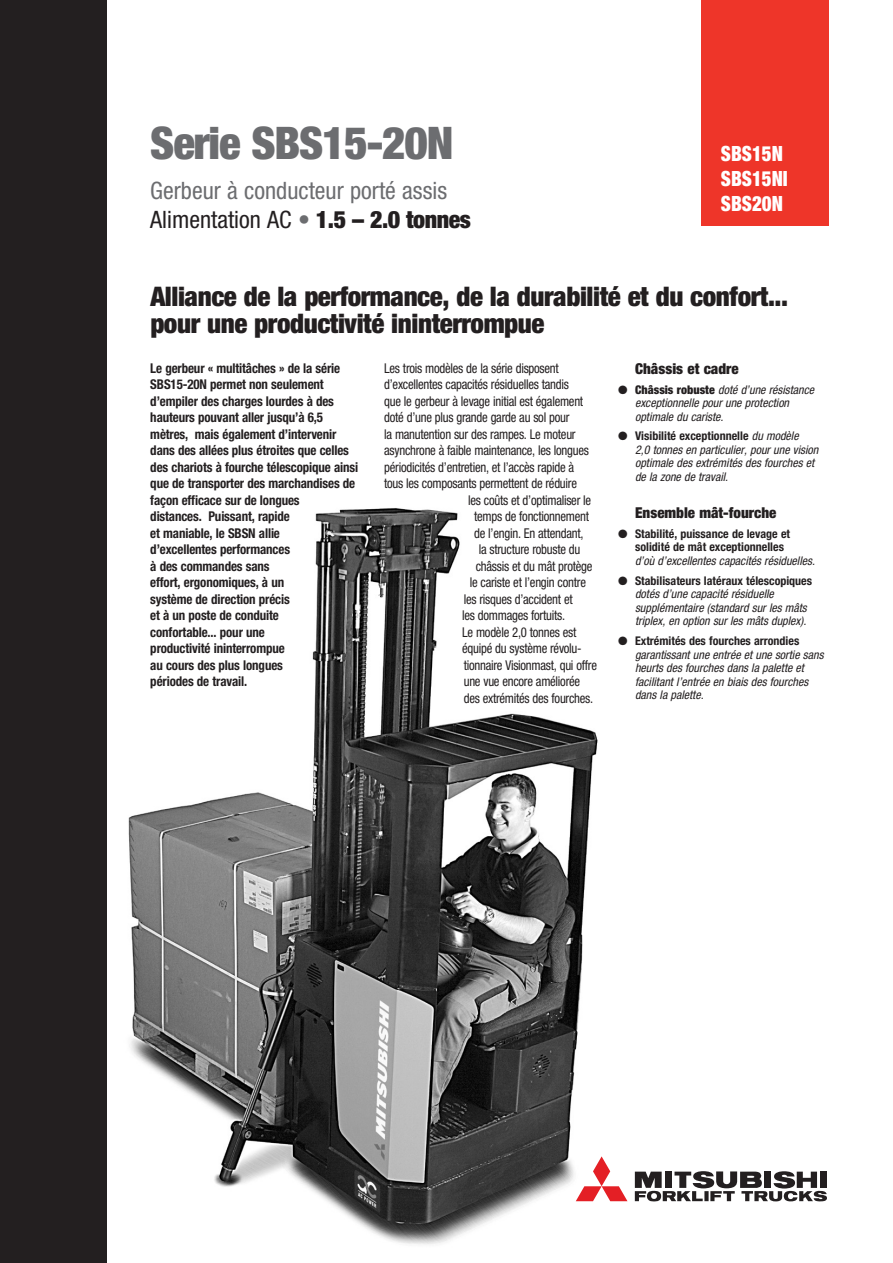
<style>
.page{position:relative;width:893px;height:1263px;background:#fff}
.page>*{position:absolute;margin:0;border:0;box-sizing:border-box;transform-origin:0 0}
.t1{font:900 condensed 45px "Helvetica Neue LT Pro";letter-spacing:-.025em;color:#6c6d70}
.t2{font:900 condensed 27px/27px "Helvetica Neue LT Pro";letter-spacing:-.015em;color:#231f20}
.t3{font:condensed 24px/29.2px "Helvetica Neue LT Pro";color:#6c6d70}
.t4{font:900 condensed 21px "Helvetica Neue LT Pro";color:#fff;scale:.9 1}
.t5{font:900 condensed 15px "Helvetica Neue LT Pro";color:#231f20}
.t6{font:condensed 13.5px "Helvetica Neue LT Pro";letter-spacing:-.02em;color:#231f20;scale:.94 1}
.t7{font:700 condensed 13.5px/16.5px "Helvetica Neue LT Pro";letter-spacing:-.01em;color:#231f20;scale:.96 1}
.t8{font:italic condensed 12px/13.5px "Helvetica Neue LT Pro";color:#231f20}
.t9{font:700 condensed 12px/13.5px "Helvetica Neue LT Pro";color:#231f20}
.s1{font-family:"Helvetica Neue LT Std";color:#231f20}
.s2{font-weight:900}
.s3{font-weight:900;color:#231f20}
.s4{font-weight:900;font-style:normal}
.s5{font-weight:700;font-style:normal}
.s6{font-weight:400;font-style:italic}
</style>
<div class="page">
<img style="left:128px;top:508px;width:470px;height:737px">
<div style="left:0;top:0;width:106px;height:1263px;background:#231f20"></div>
<div style="left:702px;top:0;width:127px;height:226px;background:#ee3529"></div>
<svg style="left:576px;top:1156px;width:51px;height:45px"></svg>
<svg style="left:635px;top:1171px;width:192px;height:30px"></svg>
<p class="t1" style="left:150px;top:115px;width:304px">Serie SBS15-20N</p>
<p class="t3" style="left:150px;top:175px;width:322px">Gerbeur à conducteur porté assis<br><span class="s1">Alimentation AC</span> <span class="s2">•</span> <span class="s3">1.5 – 2.0 tonnes</span></p>
<p class="t4" style="left:721px;top:141px;width:70px">SBS15N</p>
<p class="t4" style="left:721px;top:166px;width:76px">SBS15NI</p>
<p class="t4" style="left:721px;top:190px;width:70px">SBS20N</p>
<p class="t2" style="left:150px;top:282px;width:639px">Alliance de la performance, de la durabilité et du confort... pour une productivité ininterrompue</p>
<p class="t7" style="left:150px;top:359px;width:218px">Le gerbeur « multitâches » de la série<br>SBS15-20N permet non seulement d’empiler des charges lourdes à des hauteurs pouvant aller jusqu’à 6,5 mètres, mais également d’intervenir dans des allées plus étroites que celles des chariots à fourche télescopique ainsi que de transporter des marchandises de façon efficace sur de longues<br>distances. Puissant, rapide<br>et maniable, le SBSN allie<br>d’excellentes performances<br>à des commandes sans<br>effort, ergonomiques, à un<br>système de direction précis<br>et à un poste de conduite<br>confortable... pour une<br>productivité ininterrompue<br>au cours des plus longues<br>périodes de travail.</p>
<p class="t6" style="left:384px;top:360px;width:187px">Les trois modèles de la série disposent</p>
<p class="t6" style="left:384px;top:376px;width:198px">d’excellentes capacités résiduelles tandis</p>
<p class="t6" style="left:384px;top:393px;width:213px">que le gerbeur à levage initial est également</p>
<p class="t6" style="left:384px;top:409px;width:199px">doté d’une plus grande garde au sol pour</p>
<p class="t6" style="left:384px;top:426px;width:205px">la manutention sur des rampes. Le moteur</p>
<p class="t6" style="left:384px;top:442px;width:219px">asynchrone à faible maintenance, les longues</p>
<p class="t6" style="left:384px;top:459px;width:204px">périodicités d’entretien, et l’accès rapide à</p>
<p class="t6" style="left:384px;top:475px;width:207px">tous les composants permettent de réduire</p>
<p class="t6" style="left:468px;top:492px;width:132px">les coûts et d’optimaliser le</p>
<p class="t6" style="left:474px;top:508px;width:124px">temps de fonctionnement</p>
<p class="t6" style="left:474px;top:525px;width:118px">de l’engin. En attendant,</p>
<p class="t6" style="left:479px;top:541px;width:110px">la structure robuste du</p>
<p class="t6" style="left:476px;top:558px;width:126px">châssis et du mât protège</p>
<p class="t6" style="left:470px;top:574px;width:125px">le cariste et l’engin contre</p>
<p class="t6" style="left:464px;top:591px;width:117px">les risques d’accident et</p>
<p class="t6" style="left:462px;top:607px;width:111px">les dommages fortuits.</p>
<p class="t6" style="left:462px;top:624px;width:123px">Le modèle 2,0 tonnes est</p>
<p class="t6" style="left:462px;top:640px;width:129px">équipé du système révolu-</p>
<p class="t6" style="left:464px;top:657px;width:143px">tionnaire Visionmast, qui offre</p>
<p class="t6" style="left:464px;top:673px;width:125px">une vue encore améliorée</p>
<p class="t6" style="left:464px;top:690px;width:139px">des extrémités des fourches.</p>
<p class="t5" style="left:635px;top:359px;width:105px">Châssis et cadre</p>
<p class="t8" style="left:635px;top:383px;width:181px;text-indent:-17px">● <span class="s4">Châssis robuste</span> doté d’une résistance exceptionnelle pour une protection optimale du cariste.</p>
<p class="t8" style="left:635px;top:430px;width:185px;text-indent:-17px">● <span class="s5">Visibilité exceptionnelle</span> du modèle<br>2,0 tonnes en particulier, pour une vision optimale des extrémités des fourches et de la zone de travail.</p>
<p class="t5" style="left:635px;top:503px;width:143px">Ensemble mât-fourche</p>
<p class="t9" style="left:635px;top:527px;width:181px;text-indent:-17px">● Stabilité, puissance de levage et solidité de mât exceptionnelles<br><span class="s6">d’où d’excellentes capacités résiduelles.</span></p>
<p class="t8" style="left:635px;top:574px;width:179px;text-indent:-17px">● <span class="s5">Stabilisateurs latéraux télescopiques </span>dotés d’une capacité résiduelle supplémentaire (standard sur les mâts triplex, en option sur les mâts duplex).</p>
<p class="t8" style="left:635px;top:634px;width:190px;text-indent:-17px">● <span class="s5">Extrémités des fourches arrondies </span>garantissant une entrée et une sortie sans heurts des fourches dans la palette et facilitant l’entrée en biais des fourches dans la palette.</p>
</div>
